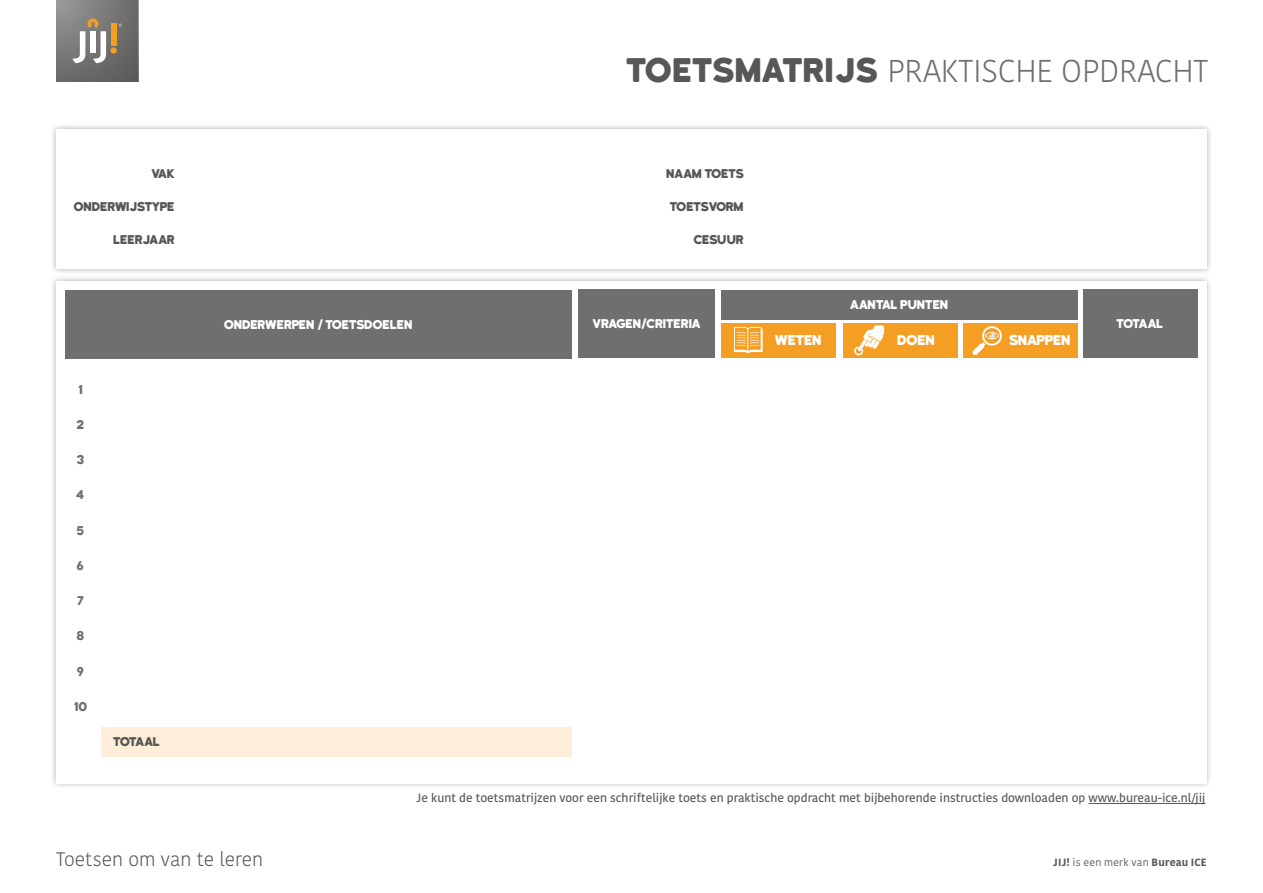
<style>
.page{position:relative;width:1263px;height:893px;background:#fff}
.page>*{position:absolute;margin:0;border:0;box-sizing:border-box;transform-origin:0 0}
.t1{font:300 31.5px "Kohinoor";letter-spacing:-.005em;color:#706f6f}
.t2{font:300 19.5px "Kohinoor";letter-spacing:-.005em;color:#575756}
.t3{font:13.5px "Katahdin Round";letter-spacing:-.095em;color:#fff}
.t4{font:600 12px "Kohinoor";color:#575756}
.t5{font:12px "Katahdin Round";letter-spacing:-.095em;color:#fff}
.t6{font:12px "Katahdin Round";letter-spacing:-.095em;color:#575756}
.t7{font:12px "Katahdin Round";color:#706f6f}
.t8{font:700 10.5px "Kohinoor";letter-spacing:.015em;color:#575756}
.s1{font-family:"Katahdin Round";font-weight:400;font-size:32.25px;color:#575756}
.s2{font-weight:400}
</style>
<div class="page">
<div style="left:49px;top:122px;width:1164px;height:153px;background:#000;opacity:.3"></div>
<div style="left:56px;top:129px;width:1150px;height:140px;background:#fff"></div>
<div style="left:50px;top:275px;width:1163px;height:514px;background:#000;opacity:.3"></div>
<div style="left:56px;top:281px;width:1150px;height:502px;background:#fff"></div>
<hr style="left:1088px;top:803px;width:117px;height:1px;background:#575756">
<div style="left:102px;top:727px;width:470px;height:30px;background:#feedd8"></div>
<div style="left:66px;top:290px;width:506px;height:68px;background:#706f6f"></div>
<div style="left:578px;top:290px;width:137px;height:68px;background:#706f6f"></div>
<div style="left:721px;top:290px;width:357px;height:30px;background:#706f6f"></div>
<div style="left:721px;top:324px;width:115px;height:34px;background:#f59e24"></div>
<svg style="left:734px;top:327px;width:29px;height:26px"></svg>
<div style="left:843px;top:324px;width:115px;height:34px;background:#f59e24"></div>
<svg style="left:854px;top:325px;width:30px;height:31px"></svg>
<div style="left:963px;top:324px;width:115px;height:34px;background:#f59e24"></div>
<svg style="left:972px;top:326px;width:30px;height:29px"></svg>
<div style="left:1082px;top:290px;width:115px;height:68px;background:#706f6f"></div>
<svg style="left:56px;top:0;width:82px;height:82px;background:#747371"></svg>
<svg style="left:72px;top:18px;width:50px;height:45px"></svg>
<p class="t6" style="left:151px;top:166px;width:26px">VAK</p>
<p class="t6" style="left:74px;top:199px;width:103px">ONDERWIJSTYPE</p>
<p class="t6" style="left:113px;top:232px;width:64px">LEERJAAR</p>
<p class="t7" style="left:78px;top:382px;width:7px">1</p>
<p class="t7" style="left:77px;top:417px;width:10px">2</p>
<p class="t7" style="left:77px;top:452px;width:10px">3</p>
<p class="t7" style="left:76px;top:488px;width:10px">4</p>
<p class="t7" style="left:76px;top:523px;width:10px">5</p>
<p class="t7" style="left:77px;top:558px;width:10px">6</p>
<p class="t7" style="left:77px;top:593px;width:9px">7</p>
<p class="t7" style="left:76px;top:629px;width:10px">8</p>
<p class="t7" style="left:77px;top:664px;width:9px">9</p>
<p class="t7" style="left:73px;top:699px;width:16px">10</p>
<p class="t6" style="left:113px;top:735px;width:49px">TOTAAL</p>
<h1 class="t1" style="left:625px;top:51px;width:584px"><span class="s1">TOETSMATRIJS</span> PRAKTISCHE OPDRACHT</h1>
<p class="t6" style="left:666px;top:166px;width:80px">NAAM TOETS</p>
<p class="t6" style="left:669px;top:199px;width:77px">TOETSVORM</p>
<p class="t6" style="left:693px;top:232px;width:53px">CESUUR</p>
<p class="t5" style="left:224px;top:317px;width:191px">ONDERWERPEN / TOETSDOELEN</p>
<p class="t5" style="left:592px;top:316px;width:111px">VRAGEN/CRITERIA</p>
<p class="t5" style="left:850px;top:297px;width:101px">AANTAL PUNTEN</p>
<p class="t3" style="left:774px;top:332px;width:50px">WETEN</p>
<p class="t3" style="left:897px;top:332px;width:40px">DOEN</p>
<p class="t3" style="left:1009px;top:332px;width:64px">SNAPPEN</p>
<p class="t5" style="left:1116px;top:316px;width:49px">TOTAAL</p>
<p class="t4" style="left:417px;top:790px;width:790px">Je kunt de toetsmatrijzen voor een schriftelijke toets en praktische opdracht met bijbehorende instructies downloaden op www.bureau-ice.nl/jij</p>
<h2 class="t2" style="left:56px;top:847px;width:208px">Toetsen om van te leren</h2>
<p class="t8" style="left:1053px;top:856px;width:155px">JIJ! <span class="s2">is een merk van</span> Bureau ICE</p>
</div>
